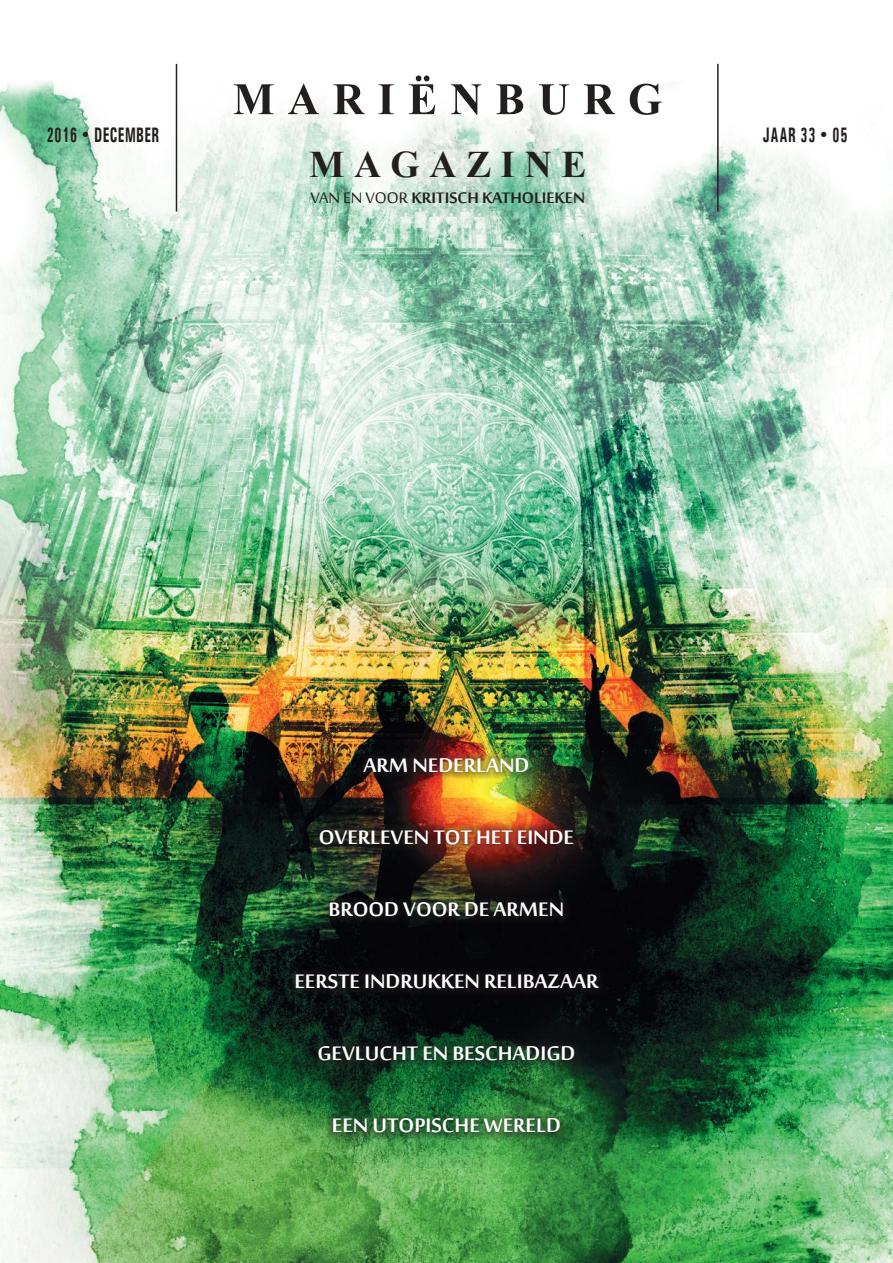
<style>
.page{position:relative;width:893px;height:1263px;background:#fff}
.page>*{position:absolute;margin:0;border:0;box-sizing:border-box;transform-origin:0 0}
.t1{font:700 37.5px "Times New Roman";letter-spacing:.255em;color:#241f1f}
.t2{font:700 27px "Sakkal Majalla";color:#fff}
.t3{font:700 21px "Sakkal Majalla";color:#241f1f}
.t4{font:700 21px "Univers Condensed";letter-spacing:.025em;color:#241f1f;scale:.7 1}
.t5{font:700 21px "Univers Condensed";letter-spacing:.05em;color:#241f1f;scale:.7 1}
.s1{font-family:"Tw Cen";font-weight:400}
.s2{font-weight:400}
</style>
<div class="page">
<img style="left:0;top:63px;width:893px;height:1200px">
<svg style="left:234px;top:84px;width:40px;height:30px"></svg>
<svg style="left:288px;top:84px;width:31px;height:30px"></svg>
<svg style="left:333px;top:84px;width:32px;height:30px"></svg>
<svg style="left:378px;top:84px;width:16px;height:30px"></svg>
<svg style="left:409px;top:76px;width:26px;height:38px"></svg>
<svg style="left:451px;top:84px;width:30px;height:31px"></svg>
<svg style="left:496px;top:84px;width:27px;height:30px"></svg>
<svg style="left:539px;top:84px;width:30px;height:31px"></svg>
<svg style="left:584px;top:84px;width:31px;height:30px"></svg>
<svg style="left:630px;top:84px;width:32px;height:31px"></svg>
<hr style="left:176px;top:64px;width:1px;height:148px;background:#241f1f">
<hr style="left:717px;top:64px;width:2px;height:148px;background:#241f1f">
<div style="left:288px;top:751px;width:319px;height:389px;background:#241f1f;opacity:.85"></div>
<p class="t4" style="left:47px;top:122px;width:162px">2016 <span class="s1">•</span> DECEMBER</p>
<p class="t5" style="left:763px;top:122px;width:122px">JAAR 33 <span class="s1">•</span> 05</p>
<h1 class="t1" style="left:309px;top:138px;width:279px">MAGAZINE</h1>
<p class="t3" style="left:310px;top:186px;width:276px"><span class="s2">VAN EN VOOR</span> KRITISCH KATHOLIEKEN</p>
<p class="t2" style="left:364px;top:750px;width:167px">ARM NEDERLAND</p>
<p class="t2" style="left:319px;top:823px;width:257px">OVERLEVEN TOT HET EINDE</p>
<p class="t2" style="left:329px;top:895px;width:237px">BROOD VOOR DE ARMEN</p>
<p class="t2" style="left:294px;top:967px;width:306px">EERSTE INDRUKKEN RELIBAZAAR</p>
<p class="t2" style="left:317px;top:1039px;width:259px">GEVLUCHT EN BESCHADIGD</p>
<p class="t2" style="left:332px;top:1111px;width:230px">EEN UTOPISCHE WERELD</p>
</div>
